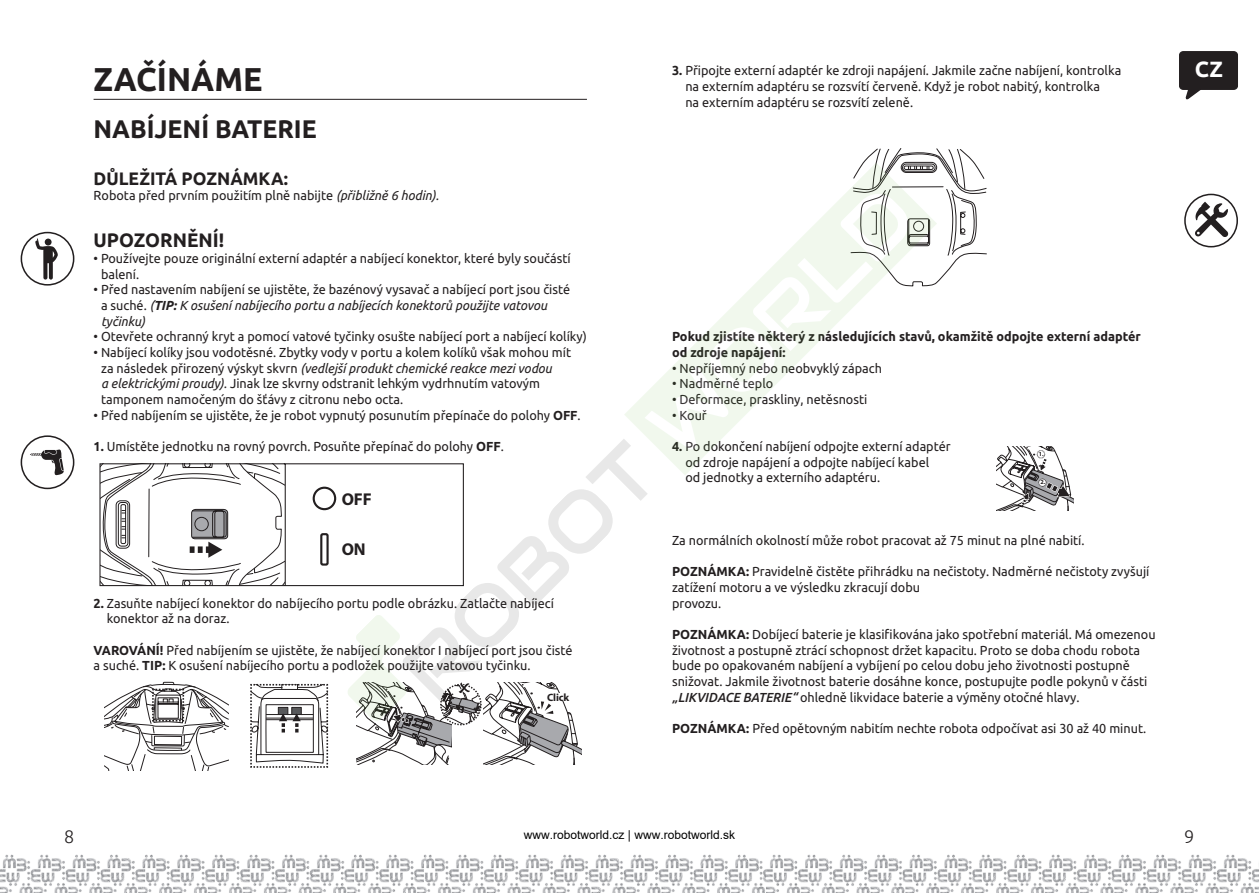
<style>
.page{position:relative;width:1259px;height:893px;background:#fff}
.page>*{position:absolute;margin:0;border:0;box-sizing:border-box;transform-origin:0 0}
.t1{font:700 33px "Ubuntu";color:#231f20}
.t2{font:700 25.5px "Ubuntu";color:#231f20}
.t3{font:700 22.05px "Ubuntu";color:#fff}
.t4{font:700 19.5px "Ubuntu";color:#231f20}
.t5{font:700 18px "Ubuntu";color:#231f20}
.t6{font:300 18px "Ubuntu";color:#231f20}
.t7{font:700 17.1px "Myriad Pro";color:#231f20}
.t8{font:13.05px/15.6px "Ubuntu";color:#231f20}
.t9{font:700 13.05px/15.6px "Ubuntu";color:#231f20}
.t10{font:12px "Arial";color:#000}
.t11{font:700 10.65px "Myriad Pro";letter-spacing:-.015em;color:#231f20}
.t12{font:700 6px "Myriad Pro";color:#231f20}
.s1{font-style:italic}
.s2{font-weight:700;font-style:italic}
.s3{font-weight:700}
.s4{font-weight:500;font-style:italic}
</style>
<div class="page">
<img style="left:0;top:854px;width:303px;height:39px">
<img style="left:749px;top:854px;width:320px;height:39px">
<img style="left:303px;top:854px;width:446px;height:39px">
<img style="left:1069px;top:854px;width:190px;height:39px">
<svg style="left:996px;top:446px;width:77px;height:65px"></svg>
<svg style="left:1179px;top:51px;width:59px;height:49px"></svg>
<svg style="left:35px;top:238px;width:23px;height:42px"></svg>
<div style="left:21px;top:232px;width:53px;height:54px;border:2px solid #231f20;border-radius:50%"></div>
<svg style="left:30px;top:450px;width:34px;height:25px"></svg>
<div style="left:21px;top:435px;width:53px;height:54px;border:2px solid #231f20;border-radius:50%"></div>
<svg style="left:1195px;top:202px;width:33px;height:35px"></svg>
<div style="left:1184px;top:194px;width:54px;height:53px;border:2px solid #231f20;border-radius:50%"></div>
<hr style="left:94px;top:99px;width:493px;height:1px;background:#231f20">
<svg style="left:100px;top:148px;width:887px;height:622px"></svg>
<h1 class="t1" style="left:94px;top:59px;width:170px">ZAČÍNÁME</h1>
<h2 class="t2" style="left:94px;top:113px;width:225px">NABÍJENÍ BATERIE</h2>
<h3 class="t5" style="left:94px;top:167px;width:196px">DŮLEŽITÁ POZNÁMKA:</h3>
<p class="t8" style="left:94px;top:188px;width:347px">Robota před prvním použitím plně nabijte <span class="s1">(přibližně 6 hodin).</span></p>
<h3 class="t4" style="left:94px;top:229px;width:132px">UPOZORNĚNÍ!</h3>
<p class="t8" style="left:101px;top:250px;width:471px;text-indent:-7px">• Používejte pouze originální externí adaptér a nabíjecí konektor, které byly součástí balení.</p>
<p class="t8" style="left:101px;top:282px;width:470px;text-indent:-7px">• Před nastavením nabíjení se ujistěte, že bazénový vysavač a nabíjecí port jsou čisté a suché. <span class="s1">(</span><span class="s2">TIP:</span> <span class="s1">K osušení nabíjecího portu a nabíjecích konektorů použijte vatovou tyčinku)</span></p>
<p class="t8" style="left:94px;top:329px;width:495px">• Otevřete ochranný kryt a pomocí vatové tyčinky osušte nabíjecí port a nabíjecí kolíky)</p>
<p class="t8" style="left:101px;top:344px;width:471px;text-indent:-7px">• Nabíjecí kolíky jsou vodotěsné. Zbytky vody v portu a kolem kolíků však mohou mít za následek přirozený výskyt skvrn <span class="s1">(vedlejší produkt chemické reakce mezi vodou<br>a elektrickými proudy).</span> Jinak lze skvrny odstranit lehkým vydrhnutím vatovým tamponem namočeným do šťávy z citronu nebo octa.</p>
<p class="t8" style="left:94px;top:407px;width:488px">• Před nabíjením se ujistěte, že je robot vypnutý posunutím přepínače do polohy <span class="s3">OFF</span>.</p>
<p class="t8" style="left:94px;top:438px;width:412px"><span class="s3">1.</span> Umístěte jednotku na rovný povrch. Posuňte přepínač do polohy <span class="s3">OFF</span>.</p>
<h3 class="t7" style="left:342px;top:490px;width:32px">OFF</h3>
<h3 class="t7" style="left:342px;top:540px;width:25px">ON</h3>
<p class="t8" style="left:107px;top:595px;width:449px;text-indent:-13px"><span class="s3">2.</span> Zasuňte nabíjecí konektor do nabíjecího portu podle obrázku. Zatlačte nabíjecí konektor až na doraz.</p>
<p class="t8" style="left:94px;top:642px;width:480px"><span class="s3">VAROVÁNÍ!</span> Před nabíjením se ujistěte, že nabíjecí konektor I nabíjecí port jsou čisté a suché. <span class="s3">TIP:</span> K osušení nabíjecího portu a podložek použijte vatovou tyčinku.</p>
<p class="t11" style="left:547px;top:692px;width:24px">Click</p>
<p class="t8" style="left:685px;top:62px;width:437px;text-indent:-13px"><span class="s3">3.</span> Připojte externí adaptér ke zdroji napájení. Jakmile začne nabíjení, kontrolka na externím adaptéru se rozsvítí červeně. Když je robot nabitý, kontrolka<br>na externím adaptéru se rozsvítí zeleně.</p>
<h3 class="t3" style="left:1194px;top:56px;width:30px">CZ</h3>
<p class="t9" style="left:672px;top:329px;width:470px">Pokud zjistíte některý z následujících stavů, okamžitě odpojte externí adaptér od zdroje napájení:</p>
<p class="t8" style="left:672px;top:360px;width:211px">• Nepříjemný nebo neobvyklý zápach</p>
<p class="t8" style="left:672px;top:376px;width:103px">• Nadměrné teplo</p>
<p class="t8" style="left:672px;top:391px;width:197px">• Deformace, praskliny, netěsnosti</p>
<p class="t8" style="left:672px;top:407px;width:36px">• Kouř</p>
<p class="t8" style="left:685px;top:438px;width:267px;text-indent:-13px"><span class="s3">4.</span> Po dokončení nabíjení odpojte externí adaptér od zdroje napájení a odpojte nabíjecí kabel<br>od jednotky a externího adaptéru.</p>
<p class="t12" style="left:1039px;top:451px;width:6px">1.</p>
<p class="t12" style="left:1040px;top:479px;width:6px">2.</p>
<p class="t8" style="left:672px;top:532px;width:414px">Za normálních okolností může robot pracovat až 75 minut na plné nabití.</p>
<p class="t8" style="left:672px;top:563px;width:479px"><span class="s3">POZNÁMKA:</span> Pravidelně čistěte přihrádku na nečistoty. Nadměrné nečistoty zvyšují zatížení motoru a ve výsledku zkracují dobu<br>provozu.</p>
<p class="t8" style="left:672px;top:626px;width:485px"><span class="s3">POZNÁMKA:</span> Dobíjecí baterie je klasifikována jako spotřební materiál. Má omezenou životnost a postupně ztrácí schopnost držet kapacitu. Proto se doba chodu robota bude po opakovaném nabíjení a vybíjení po celou dobu jeho životnosti postupně snižovat. Jakmile životnost baterie dosáhne konce, postupujte podle pokynů v části <span class="s4">„LIKVIDACE BATERIE“</span> ohledně likvidace baterie a výměny otočné hlavy.</p>
<p class="t8" style="left:672px;top:720px;width:476px"><span class="s3">POZNÁMKA:</span> Před opětovným nabitím nechte robota odpočívat asi 30 až 40 minut.</p>
<p class="t10" style="left:524px;top:826px;width:213px">www.robotworld.cz | www.robotworld.sk</p>
<h3 class="t6" style="left:64px;top:826px;width:12px">8</h3>
<h3 class="t6" style="left:1184px;top:826px;width:12px">9</h3>
</div>
